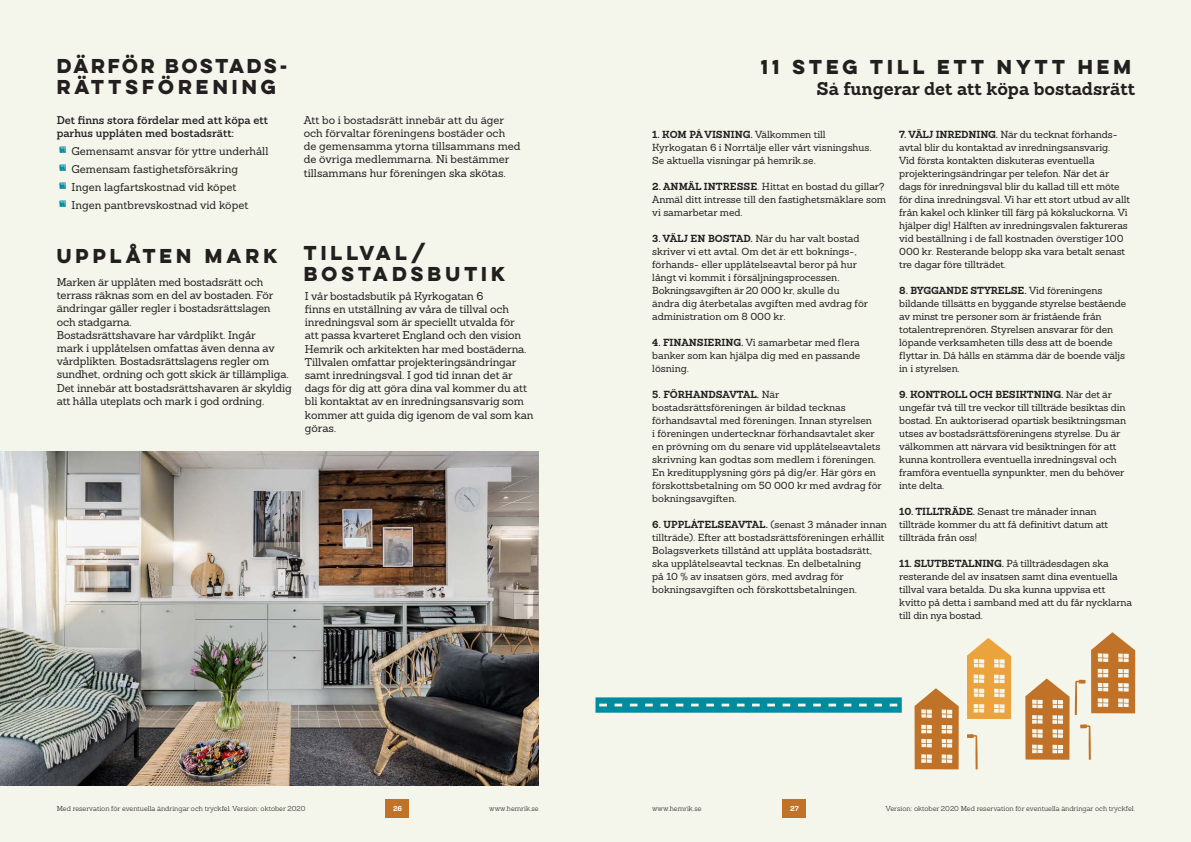
<style>
.page{position:relative;width:1191px;height:842px;background:#f4f5eb}
.page>*{position:absolute;margin:0;border:0;box-sizing:border-box;transform-origin:0 0}
.t1{font:700 18px "Lulo Clean One";color:#231f20}
.t2{font:700 18px "Sanchez";color:#231f20}
.t3{font:700 18px/21.6px "Lulo Clean One";letter-spacing:-.075em;color:#231f20}
.t4{font:11px/13.2px "Sanchez";letter-spacing:-.01em;color:#231f20}
.t5{font:600 11px/13.2px "Sanchez";color:#231f20}
.t6{font:10px/13px "Sanchez";letter-spacing:-.01em;color:#231f20}
.t7{font:700 10px "Sanchez";color:#231f20}
.t8{font:300 7px "Sanchez";color:#231f20}
.t9{font:700 7px "Sanchez";color:#fff}
.s1{font-family:"Jolly Font 2";font-size:12px;color:#008b9e}
.s2{font-weight:400}
.s3{font-weight:700}
</style>
<div class="page">
<div style="left:386px;top:799px;width:23px;height:19px;background:#c07328"></div>
<div style="left:783px;top:799px;width:23px;height:19px;background:#c07328"></div>
<img style="left:0;top:452px;width:539px;height:333px">
<svg style="left:595px;top:697px;width:306px;height:16px;background:#2099a8"></svg>
<svg style="left:914px;top:688px;width:44px;height:81px"></svg>
<svg style="left:967px;top:638px;width:44px;height:81px"></svg>
<svg style="left:967px;top:734px;width:10px;height:35px"></svg>
<svg style="left:1025px;top:632px;width:110px;height:128px"></svg>
<p class="t3" style="left:57px;top:54px;width:236px">DÄRFÖR BOSTADS-<br>RÄTTSFÖRENING</p>
<p class="t5" style="left:57px;top:113px;width:213px">Det finns stora fördelar med att köpa ett parhus upplåten med bostadsrätt:</p>
<p class="t4" style="left:57px;top:144px;width:213px"><span class="s1">º</span> Gemensamt ansvar för yttre underhåll</p>
<p class="t4" style="left:57px;top:162px;width:183px"><span class="s1">º</span> Gemensam fastighetsförsäkring</p>
<p class="t4" style="left:57px;top:180px;width:181px"><span class="s1">º</span> Ingen lagfartskostnad vid köpet</p>
<p class="t4" style="left:57px;top:198px;width:193px"><span class="s1">º</span> Ingen pantbrevskostnad vid köpet</p>
<p class="t4" style="left:304px;top:113px;width:218px">Att bo i bostadsrätt innebär att du äger och förvaltar föreningens bostäder och de gemensamma ytorna tillsammans med de övriga medlemmarna. Ni bestämmer tillsammans hur föreningen ska skötas.</p>
<p class="t1" style="left:57px;top:242px;width:226px">UPPLÅTEN MARK</p>
<p class="t1" style="left:304px;top:239px;width:128px">TILLVAL/</p>
<p class="t4" style="left:57px;top:275px;width:208px">Marken är upplåten med bostadsrätt och</p>
<p class="t1" style="left:304px;top:260px;width:207px">BOSTADSBUTIK</p>
<p class="t4" style="left:57px;top:289px;width:218px">terrass räknas som en del av bostaden. För ändringar gäller regler i bostadsrättslagen och stadgarna.</p>
<p class="t4" style="left:57px;top:328px;width:236px">Bostadsrättshavare har vårdplikt. Ingår<br>mark i upplåtelsen omfattas även denna av vårdplikten. Bostadsrättslagens regler om sundhet, ordning och gott skick är tillämpliga.<br>Det innebär att bostadsrättshavaren är skyldig att hålla uteplats och mark i god ordning.</p>
<p class="t4" style="left:305px;top:289px;width:230px">I vår bostadsbutik på Kyrkogatan 6<br>finns en utställning av våra de tillval och inredningsval som är speciellt utvalda för<br>att passa kvarteret England och den vision Hemrik och arkitekten har med bostäderna.<br>Tillvalen omfattar projekteringsändringar samt inredningsval. I god tid innan det är dags för dig att göra dina val kommer du att bli kontaktat av en inredningsansvarig som kommer att guida dig igenom de val som kan göras.</p>
<p class="t1" style="left:760px;top:53px;width:376px">11 STEG TILL ETT NYTT HEM</p>
<p class="t2" style="left:816px;top:77px;width:320px">Så fungerar det att köpa bostadsrätt</p>
<p class="t7" style="left:652px;top:128px;width:175px">1. KOM PÅ VISNING. <span class="s2">Välkommen till</span></p>
<p class="t6" style="left:652px;top:141px;width:221px">Kyrkogatan 6 i Norrtälje eller vårt visningshus.</p>
<p class="t6" style="left:652px;top:154px;width:165px">Se aktuella visningar på hemrik.se.</p>
<p class="t6" style="left:652px;top:180px;width:235px"><span class="s3">2. ANMÄL INTRESSE</span>. Hittat en bostad du gillar?<br>Anmäl ditt intresse till den fastighetsmäklare som vi samarbetar med.</p>
<p class="t6" style="left:652px;top:232px;width:217px"><span class="s3">3. VÄLJ EN BOSTAD.</span> När du har valt bostad skriver vi ett avtal. Om det är ett boknings-, förhands- eller upplåtelseavtal beror på hur långt vi kommit i försäljningsprocessen.<br>Bokningsavgiften är 20 000 kr, skulle du ändra dig återbetalas avgiften med avdrag för administration om 8 000 kr.</p>
<p class="t6" style="left:652px;top:336px;width:210px;text-align:justify"><span class="s3">4. FINANSIERING.</span> Vi samarbetar med flera banker som kan hjälpa dig med en passande lösning.</p>
<p class="t6" style="left:652px;top:388px;width:231px"><span class="s3">5. FÖRHANDSAVTAL.</span> När bostadsrättsföreningen är bildad tecknas förhandsavtal med föreningen. Innan styrelsen<br>i föreningen undertecknar förhandsavtalet sker en prövning om du senare vid upplåtelseavtalets skrivning kan godtas som medlem i föreningen.<br>En kreditupplysning görs på dig/er. Här görs en förskottsbetalning om 50 000 kr med avdrag för bokningsavgiften.</p>
<p class="t6" style="left:652px;top:518px;width:236px"><span class="s3">6. UPPLÅTELSEAVTAL.</span> (senast 3 månader innan tillträde). Efter att bostadsrättsföreningen erhållit</p>
<p class="t6" style="left:652px;top:544px;width:221px">Bolagsverkets tillstånd att upplåta bostadsrätt, ska upplåtelseavtal tecknas. En delbetalning på 10 % av insatsen görs, med avdrag för bokningsavgiften och förskottsbetalningen.</p>
<p class="t6" style="left:899px;top:128px;width:232px"><span class="s3">7. VÄLJ INREDNING.</span> När du tecknat förhands&shy;avtal blir du kontaktad av inredningsansvarig.<br>Vid första kontakten diskuteras eventuella projekteringsändringar per telefon. När det är dags för inredningsval blir du kallad till ett möte för dina inredningsval. Vi har ett stort utbud av allt från kakel och klinker till färg på köksluckorna. Vi hjälper dig! Hälften av inredningsvalen faktureras vid beställning i de fall kostnaden överstiger 100<br>000 kr. Resterande belopp ska vara betalt senast tre dagar före tillträdet.</p>
<p class="t6" style="left:899px;top:284px;width:229px"><span class="s3">8. BYGGANDE STYRELSE.</span> Vid föreningens bildande tillsätts en byggande styrelse bestående av minst tre personer som är fristående från totalentreprenören. Styrelsen ansvarar för den löpande verksamheten tills dess att de boende flyttar in. Då hålls en stämma där de boende väljs in i styrelsen.</p>
<p class="t6" style="left:899px;top:388px;width:228px"><span class="s3">9. KONTROLL OCH BESIKTNING.</span> När det är ungefär två till tre veckor till tillträde besiktas din bostad. En auktoriserad opartisk besiktningsman utses av bostadsrättsföreningens styrelse. Du är välkommen att närvara vid besiktningen för att kunna kontrollera eventuella inredningsval och framföra eventuella synpunkter, men du behöver inte delta.</p>
<p class="t6" style="left:899px;top:505px;width:210px"><span class="s3">10. TILLTRÄDE.</span> Senast tre månader innan tillträde kommer du att få definitivt datum att tillträda från oss!</p>
<p class="t6" style="left:899px;top:557px;width:234px"><span class="s3">11. SLUTBETALNING.</span> På tillträdesdagen ska resterande del av insatsen samt dina eventuella tillval vara betalda. Du ska kunna uppvisa ett kvitto på detta i samband med att du får nycklarna till din nya bostad.</p>
<p class="t8" style="left:57px;top:804px;width:250px">Med reservation för eventuella ändringar och tryckfel. Version: oktober 2020</p>
<p class="t9" style="left:393px;top:804px;width:11px">26</p>
<p class="t8" style="left:489px;top:804px;width:51px">www.hemrik.se</p>
<p class="t8" style="left:652px;top:804px;width:51px">www.hemrik.se</p>
<p class="t9" style="left:790px;top:804px;width:10px">27</p>
<p class="t8" style="left:886px;top:804px;width:251px">Version: oktober 2020 Med reservation för eventuella ändringar och tryckfel.</p>
</div>
